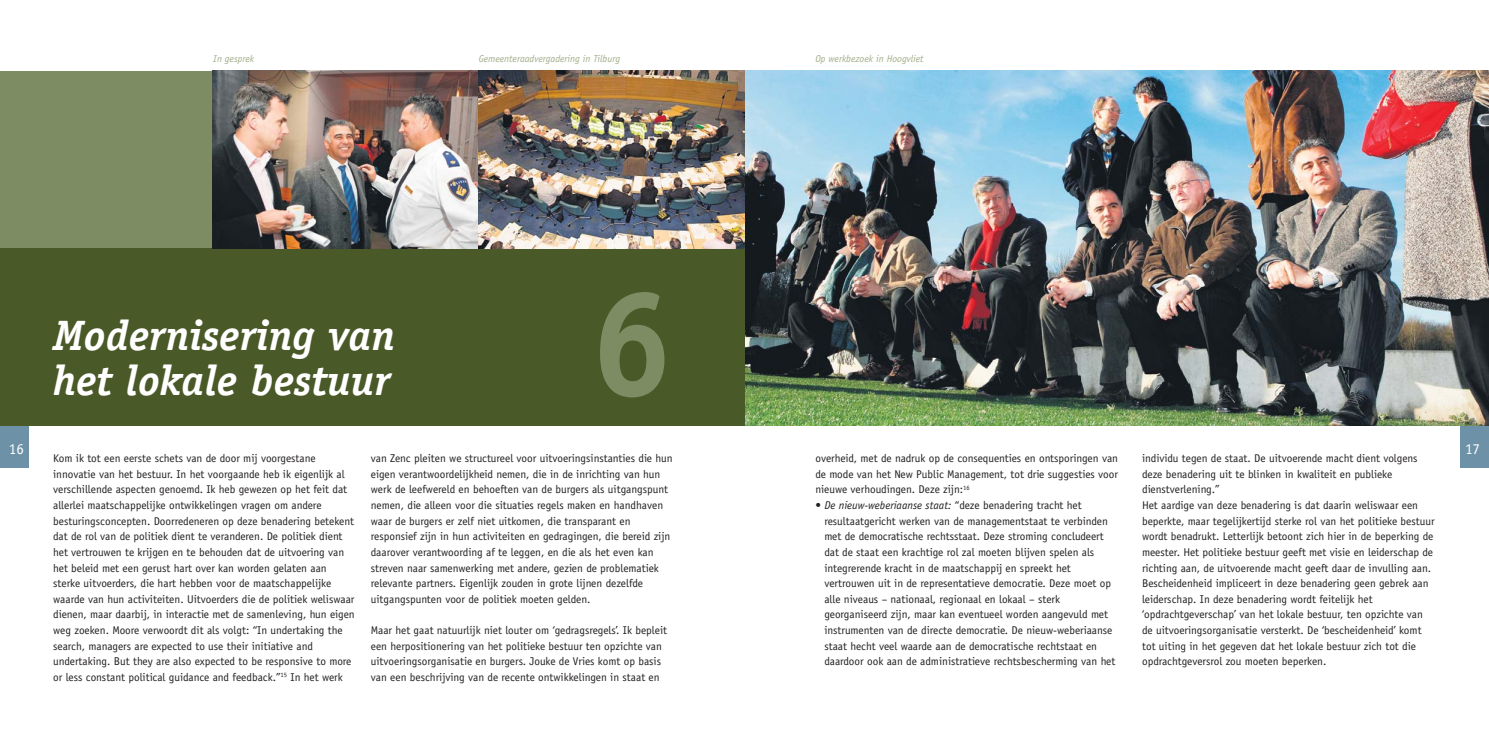
<style>
.page{position:relative;width:1489px;height:745px;background:#fff}
.page>*{position:absolute;margin:0;border:0;box-sizing:border-box;transform-origin:0 0}
.t1{font:700 150px "Officina Sans";color:#7e8c63}
.t2{font:italic 700 42.5px/45px "Officina Serif";color:#fff}
.t3{font:15px "Officina Serif";color:#fff}
.t4{font:11.25px/15.6px "Officina Sans";color:#231f20}
.t5{font:italic 10px "Officina Sans";color:#a1ae8a}
.s1{font-style:italic}
</style>
<div class="page">
<div style="left:0;top:425px;width:28px;height:43px;background:#6d92a7"></div>
<div style="left:1460px;top:425px;width:28px;height:43px;background:#6d92a7"></div>
<img style="left:744px;top:71px;width:744px;height:354px">
<div style="left:0;top:71px;width:744px;height:177px;background:#7e8c63"></div>
<div style="left:0;top:248px;width:744px;height:177px;background:#4a5928"></div>
<img style="left:213px;top:71px;width:531px;height:177px">
<p class="t5" style="left:213px;top:55px;width:42px">In gesprek</p>
<p class="t5" style="left:478px;top:55px;width:143px">Gemeenteraadvergadering in Tilburg</p>
<h2 class="t2" style="left:53px;top:316px;width:343px">Modernisering van het lokale bestuur</h2>
<h1 class="t1" style="left:590px;top:286px;width:85px">6</h1>
<p class="t5" style="left:815px;top:55px;width:110px">Op werkbezoek in Hoogvliet</p>
<h3 class="t3" style="left:9px;top:443px;width:16px">16</h3>
<h3 class="t3" style="left:1464px;top:443px;width:16px">17</h3>
<p class="t4" style="left:53px;top:451px;width:303px">Kom ik tot een eerste schets van de door mij voorgestane innovatie van het bestuur. In het voorgaande heb ik eigenlijk al verschillende aspecten genoemd. Ik heb gewezen op het feit dat allerlei maatschappelijke ontwikkelingen vragen om andere besturingsconcepten. Doorredeneren op deze benadering betekent dat de rol van de politiek dient te veranderen. De politiek dient het vertrouwen te krijgen en te behouden dat de uitvoering van het beleid met een gerust hart over kan worden gelaten aan sterke uitvoerders, die hart hebben voor de maatschappelijke waarde van hun activiteiten. Uitvoerders die de politiek weliswaar dienen, maar daarbij, in interactie met de samenleving, hun eigen weg zoeken. Moore verwoordt dit als volgt: “In undertaking the search, managers are expected to use their initiative and undertaking. But they are also expected to be responsive to more or less constant political guidance and feedback.”<sup>15</sup> In het werk</p>
<p class="t4" style="left:371px;top:451px;width:303px">van Zenc pleiten we structureel voor uitvoeringsinstanties die hun eigen verantwoordelijkheid nemen, die in de inrichting van hun werk de leefwereld en behoeften van de burgers als uitgangspunt nemen, die alleen voor die situaties regels maken en handhaven waar de burgers er zelf niet uitkomen, die transparant en responsief zijn in hun activiteiten en gedragingen, die bereid zijn daarover verantwoording af te leggen, en die als het even kan streven naar samenwerking met andere, gezien de problematiek relevante partners. Eigenlijk zouden in grote lijnen dezelfde uitgangspunten voor de politiek moeten gelden.</p>
<p class="t4" style="left:1141px;top:451px;width:294px">individu tegen de staat. De uitvoerende macht dient volgens deze benadering uit te blinken in kwaliteit en publieke dienstverlening.”<br>Het aardige van deze benadering is dat daarin weliswaar een beperkte, maar tegelijkertijd sterke rol van het politieke bestuur wordt benadrukt. Letterlijk betoont zich hier in de beperking de meester. Het politieke bestuur geeft met visie en leiderschap de richting aan, de uitvoerende macht geeft daar de invulling aan.<br>Bescheidenheid impliceert in deze benadering geen gebrek aan leiderschap. In deze benadering wordt feitelijk het ‘opdrachtgeverschap’ van het lokale bestuur, ten opzichte van de uitvoeringsorganisatie versterkt. De ‘bescheidenheid’ komt tot uiting in het gegeven dat het lokale bestuur zich tot die opdrachtgeversrol zou moeten beperken.</p>
<p class="t4" style="left:815px;top:451px;width:304px;text-align:justify">overheid, met de nadruk op de consequenties en ontsporingen van de mode van het New Public Management, tot drie suggesties voor nieuwe verhoudingen. Deze zijn:<sup>16</sup></p>
<p class="t4" style="left:824px;top:498px;width:292px;text-indent:-9px">• <span class="s1">De nieuw-weberiaanse staat:</span> “deze benadering tracht het resultaatgericht werken van de managementstaat te verbinden met de democratische rechtsstaat. Deze stroming concludeert dat de staat een krachtige rol zal moeten blijven spelen als integrerende kracht in de maatschappij en spreekt het vertrouwen uit in de representatieve democratie. Deze moet op alle niveaus – nationaal, regionaal en lokaal – sterk georganiseerd zijn, maar kan eventueel worden aangevuld met instrumenten van de directe democratie. De nieuw-weberiaanse staat hecht veel waarde aan de democratische rechtstaat en daardoor ook aan de administratieve rechtsbescherming van het</p>
<p class="t4" style="left:371px;top:623px;width:298px">Maar het gaat natuurlijk niet louter om ‘gedragsregels’. Ik bepleit een herpositionering van het politieke bestuur ten opzichte van uitvoeringsorganisatie en burgers. Jouke de Vries komt op basis van een beschrijving van de recente ontwikkelingen in staat en</p>
</div>
